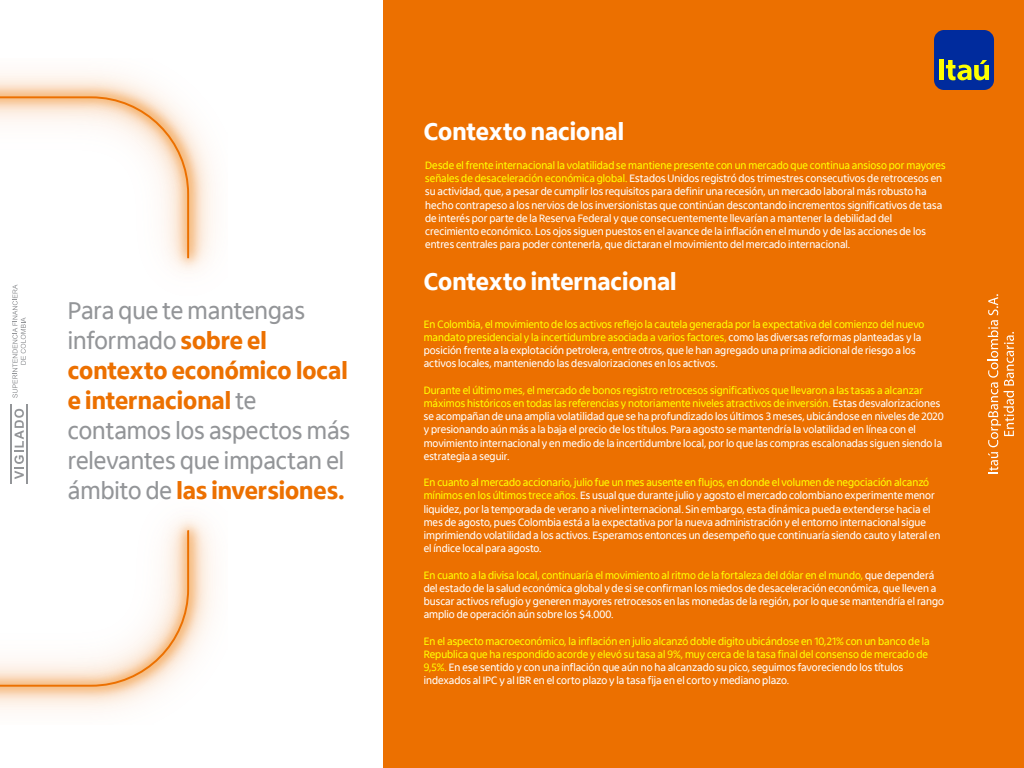
<style>
.page{position:relative;width:1024px;height:768px;background:#fff}
.page>*{position:absolute;margin:0;border:0;box-sizing:border-box;transform-origin:0 0}
.t1{font:25px/30px "Itau Display Pro";color:#939598}
.t2{font:800 25px "Itau Display Pro";color:#fff}
.t3{font:11px/13.2px "Itau Display Pro";color:#fff}
.t4{font:11px/13.2px "Itau Display Pro";color:#ff0}
.s1{font-weight:800;color:#ec7000}
.s2{color:#ff0}
.s3{color:#fff}
</style>
<div class="page">
<div style="left:383px;top:0;width:641px;height:768px;background:#ec7000"></div>
<svg style="left:988px;top:294px;width:26px;height:180px"></svg>
<div style="left:934px;top:30px;width:60px;height:60px;background:#002b9d;border-radius:10px"></div>
<div style="left:939px;top:60px;width:5px;height:20px;background:#ff0"></div>
<svg style="left:946px;top:60px;width:43px;height:20px"></svg>
<img style="left:0;top:73px;width:213px;height:637px">
<svg style="left:0;top:96px;width:189px;height:591px"></svg>
<h1 class="t1" style="left:68px;top:295px;width:284px">Para que te mantengas informado <span class="s1">sobre el contexto económico local e internacional</span> te contamos los aspectos más relevantes que impactan el ámbito de <span class="s1">las inversiones.</span></h1>
<h1 class="t2" style="left:424px;top:117px;width:202px">Contexto nacional</h1>
<p class="t3" style="left:425px;top:159px;width:522px"><span class="s2">Desde el frente internacional la volatilidad se mantiene presente con un mercado que continua ansioso por mayores señales de desaceleración económica global.</span> Estados Unidos registró dos trimestres consecutivos de retrocesos en su actividad, que, a pesar de cumplir los requisitos para definir una recesión, un mercado laboral más robusto ha hecho contrapeso a los nervios de los inversionistas que continúan descontando incrementos significativos de tasa de interés por parte de la Reserva Federal y que consecuentemente llevarían a mantener la debilidad del crecimiento económico. Los ojos siguen puestos en el avance de la inflación en el mundo y de las acciones de los entres centrales para poder contenerla, que dictaran el movimiento del mercado internacional.</p>
<h1 class="t2" style="left:424px;top:267px;width:254px">Contexto internacional</h1>
<p class="t3" style="left:424px;top:318px;width:502px"><span class="s2">En Colombia, el movimiento de los activos reflejo la cautela generada por la expectativa del comienzo del nuevo mandato presidencial y la incertidumbre asociada a varios factores,</span> como las diversas reformas planteadas y la posición frente a la explotación petrolera, entre otros, que le han agregado una prima adicional de riesgo a los activos locales, manteniendo las desvalorizaciones en los activos.</p>
<p class="t3" style="left:424px;top:384px;width:521px"><span class="s2">Durante el último mes, el mercado de bonos registro retrocesos significativos que llevaron a las tasas a alcanzar máximos históricos en todas las referencias y notoriamente niveles atractivos de inversión.</span> Estas desvalorizaciones se acompañan de una amplia volatilidad que se ha profundizado los últimos 3 meses, ubicándose en niveles de 2020 y presionando aún más a la baja el precio de los títulos. Para agosto se mantendría la volatilidad en línea con el movimiento internacional y en medio de la incertidumbre local, por lo que las compras escalonadas siguen siendo la estrategia a seguir.</p>
<p class="t3" style="left:424px;top:476px;width:518px"><span class="s2">En cuanto al mercado accionario, julio fue un mes ausente en flujos, en donde el volumen de negociación alcanzó mínimos en los últimos trece años.</span> Es usual que durante julio y agosto el mercado colombiano experimente menor liquidez, por la temporada de verano a nivel internacional. Sin embargo, esta dinámica pueda extenderse hacia el mes de agosto, pues Colombia está a la expectativa por la nueva administración y el entorno internacional sigue imprimiendo volatilidad a los activos. Esperamos entonces un desempeño que continuaría siendo cauto y lateral en el índice local para agosto.</p>
<p class="t3" style="left:424px;top:568px;width:522px"><span class="s2">En cuanto a la divisa local, continuaría el movimiento al ritmo de la fortaleza del dólar en el mundo,</span> que dependerá del estado de la salud económica global y de si se confirman los miedos de desaceleración económica, que lleven a buscar activos refugio y generen mayores retrocesos en las monedas de la región, por lo que se mantendría el rango amplio de operación aún sobre los $4.000.</p>
<p class="t4" style="left:424px;top:634px;width:507px">En el aspecto macroeconómico, la inflación en julio alcanzó doble digito ubicándose en 10,21% con un banco de la Republica que ha respondido acorde y elevó su tasa al 9%, muy cerca de la tasa final del consenso de mercado de 9,5%. <span class="s3">En ese sentido y con una inflación que aún no ha alcanzado su pico, seguimos favoreciendo los títulos indexados al IPC y al IBR en el corto plazo y la tasa fija en el corto y mediano plazo.</span></p>
</div>
